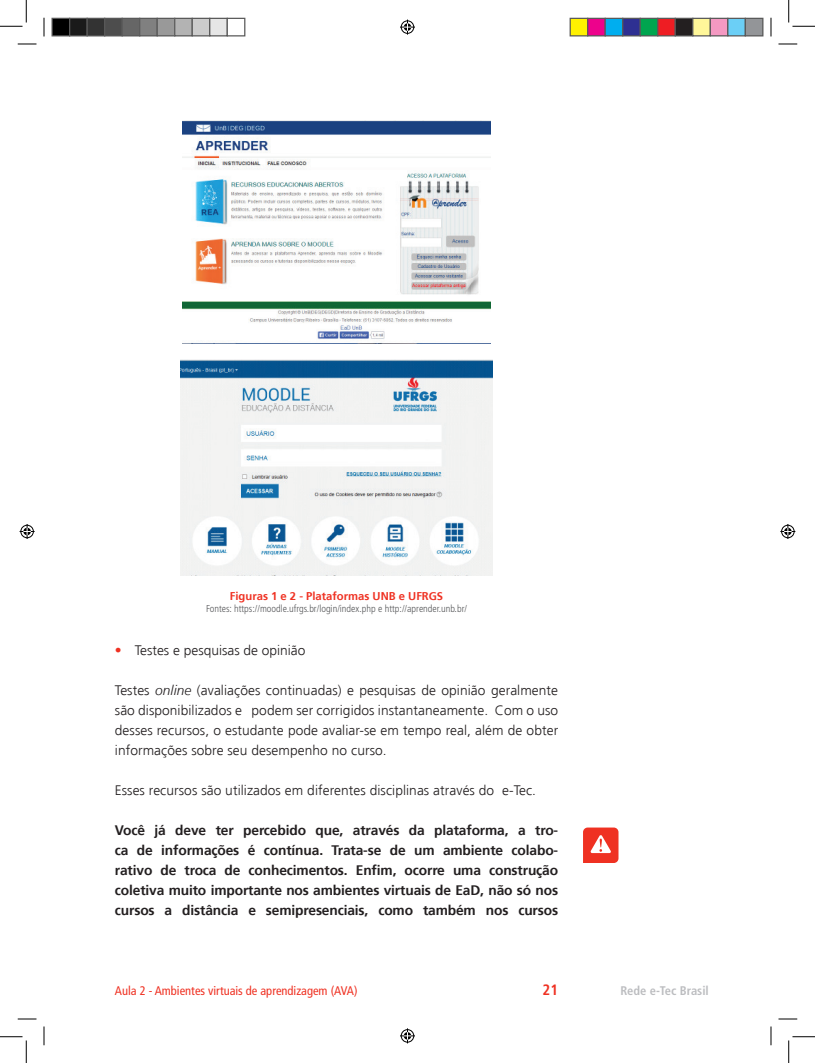
<style>
.page{position:relative;width:815px;height:1063px;background:#fff}
.page>*{position:absolute;margin:0;border:0;box-sizing:border-box;transform-origin:0 0}
.t1{font:700 condensed 15px "Frutiger LT Std";color:#ef3122}
.t2{font:300 13.75px/20px "Frutiger LT Std";letter-spacing:.005em;color:#231f20;text-align:justify}
.t3{font:700 13.75px/20px "Frutiger LT Std";letter-spacing:-.01em;color:#231f20;text-align:justify}
.t4{font:condensed 12.5px "Frutiger LT Std";color:#ef3122}
.t5{font:700 condensed 12.5px "Frutiger LT Std";color:#bcbdc0}
.t6{font:700 11.25px "Frutiger LT Std";color:#ef3122}
.t7{font:300 condensed 10px "Frutiger LT Std";color:#57585a}
.s1{color:#ef3122}
.s2{font-style:italic}
</style>
<div class="page">
<svg style="left:583px;top:827px;width:35px;height:35px"></svg>
<img style="left:182px;top:121px;width:308px;height:218px">
<img style="left:180px;top:359px;width:313px;height:216px">
<svg style="left:18px;top:43px;width:18px;height:2px"></svg>
<svg style="left:778px;top:43px;width:19px;height:2px"></svg>
<svg style="left:18px;top:1018px;width:18px;height:1px"></svg>
<svg style="left:778px;top:1018px;width:19px;height:1px"></svg>
<svg style="left:43px;top:18px;width:2px;height:18px"></svg>
<svg style="left:43px;top:1026px;width:2px;height:19px"></svg>
<svg style="left:770px;top:18px;width:1px;height:18px"></svg>
<svg style="left:770px;top:1026px;width:1px;height:19px"></svg>
<svg style="left:0;top:0;width:27px;height:27px"></svg>
<svg style="left:0;top:1036px;width:27px;height:26px"></svg>
<svg style="left:788px;top:0;width:26px;height:27px"></svg>
<svg style="left:788px;top:1036px;width:26px;height:26px"></svg>
<svg style="left:400px;top:20px;width:15px;height:15px"></svg>
<svg style="left:400px;top:1028px;width:15px;height:15px"></svg>
<svg style="left:20px;top:524px;width:15px;height:15px"></svg>
<svg style="left:780px;top:524px;width:15px;height:15px"></svg>
<div style="left:52px;top:18px;width:18px;height:18px;background:#000"></div>
<div style="left:51px;top:18px;width:19px;height:18px;border:1px solid #595959"></div>
<div style="left:70px;top:18px;width:17px;height:18px;background:#1a1a1a"></div>
<div style="left:69px;top:18px;width:19px;height:18px;border:1px solid #595959"></div>
<div style="left:87px;top:18px;width:18px;height:18px;background:#333"></div>
<div style="left:86px;top:18px;width:19px;height:18px;border:1px solid #595959"></div>
<div style="left:105px;top:18px;width:17px;height:18px;background:#4d4d4d"></div>
<div style="left:104px;top:18px;width:19px;height:18px;border:1px solid #595959"></div>
<div style="left:122px;top:18px;width:18px;height:18px;background:#666"></div>
<div style="left:121px;top:18px;width:19px;height:18px;border:1px solid #595959"></div>
<div style="left:140px;top:18px;width:17px;height:18px;background:#808080"></div>
<div style="left:139px;top:18px;width:19px;height:18px;border:1px solid #595959"></div>
<div style="left:157px;top:18px;width:18px;height:18px;background:#999"></div>
<div style="left:156px;top:18px;width:19px;height:18px;border:1px solid #595959"></div>
<div style="left:175px;top:18px;width:17px;height:18px;background:#b3b3b3"></div>
<div style="left:174px;top:18px;width:19px;height:18px;border:1px solid #595959"></div>
<div style="left:192px;top:18px;width:18px;height:18px;background:#ccc"></div>
<div style="left:191px;top:18px;width:19px;height:18px;border:1px solid #595959"></div>
<div style="left:210px;top:18px;width:17px;height:18px;background:#e6e6e6"></div>
<div style="left:209px;top:18px;width:19px;height:18px;border:1px solid #595959"></div>
<div style="left:226px;top:18px;width:19px;height:18px;border:1px solid #595959"></div>
<div style="left:570px;top:18px;width:17px;height:18px;background:#fff101"></div>
<div style="left:569px;top:18px;width:19px;height:18px;border:1px solid #595959"></div>
<div style="left:587px;top:18px;width:18px;height:18px;background:#ed028c"></div>
<div style="left:587px;top:18px;width:18px;height:18px;border:1px solid #595959"></div>
<div style="left:605px;top:18px;width:17px;height:18px;background:#00aeef"></div>
<div style="left:604px;top:18px;width:19px;height:18px;border:1px solid #595959"></div>
<div style="left:622px;top:18px;width:18px;height:18px;background:#2e3092"></div>
<div style="left:622px;top:18px;width:18px;height:18px;border:1px solid #595959"></div>
<div style="left:640px;top:18px;width:17px;height:18px;background:#00a54f"></div>
<div style="left:639px;top:18px;width:19px;height:18px;border:1px solid #595959"></div>
<div style="left:657px;top:18px;width:18px;height:18px;background:#ee1d23"></div>
<div style="left:657px;top:18px;width:18px;height:18px;border:1px solid #595959"></div>
<div style="left:675px;top:18px;width:17px;height:18px;background:#231f20"></div>
<div style="left:674px;top:18px;width:19px;height:18px;border:1px solid #595959"></div>
<div style="left:692px;top:18px;width:18px;height:18px;background:#fff79a"></div>
<div style="left:692px;top:18px;width:18px;height:18px;border:1px solid #595959"></div>
<div style="left:710px;top:18px;width:17px;height:18px;background:#f499c2"></div>
<div style="left:709px;top:18px;width:19px;height:18px;border:1px solid #595959"></div>
<div style="left:727px;top:18px;width:18px;height:18px;background:#6bcff6"></div>
<div style="left:727px;top:18px;width:18px;height:18px;border:1px solid #595959"></div>
<div style="left:745px;top:18px;width:17px;height:18px;background:#939598"></div>
<div style="left:744px;top:18px;width:19px;height:18px;border:1px solid #595959"></div>
<p class="t6" style="left:230px;top:589px;width:215px">Figuras 1 e 2 - Plataformas UNB e UFRGS</p>
<p class="t7" style="left:206px;top:603px;width:262px">Fontes: https://moodle.ufrgs.br/login/index.php e http://aprender.unb.br/</p>
<p class="t2" style="left:115px;top:640px;width:192px"><span class="s1">•</span> Testes e pesquisas de opinião</p>
<p class="t2" style="left:115px;top:680px;width:444px">Testes <span class="s2">online</span> (avaliações continuadas) e pesquisas de opinião geralmente são disponibilizados e podem ser corrigidos instantaneamente. Com o uso desses recursos, o estudante pode avaliar-se em tempo real, além de obter informações sobre seu desempenho no curso.</p>
<p class="t2" style="left:115px;top:780px;width:422px">Esses recursos são utilizados em diferentes disciplinas através do e-Tec.</p>
<p class="t3" style="left:115px;top:820px;width:444px">Você já deve ter percebido que, através da plataforma, a tro&shy;ca de informações é contínua. Trata-se de um ambiente colabo&shy;rativo de troca de conhecimentos. Enfim, ocorre uma construção coletiva muito importante nos ambientes virtuais de EaD, não só nos cursos a distância e semipresenciais, como também nos cursos</p>
<p class="t4" style="left:115px;top:983px;width:244px">Aula 2 - Ambientes virtuais de aprendizagem (AVA)</p>
<p class="t1" style="left:542px;top:981px;width:17px">21</p>
<p class="t5" style="left:620px;top:983px;width:90px">Rede e-Tec Brasil</p>
</div>
